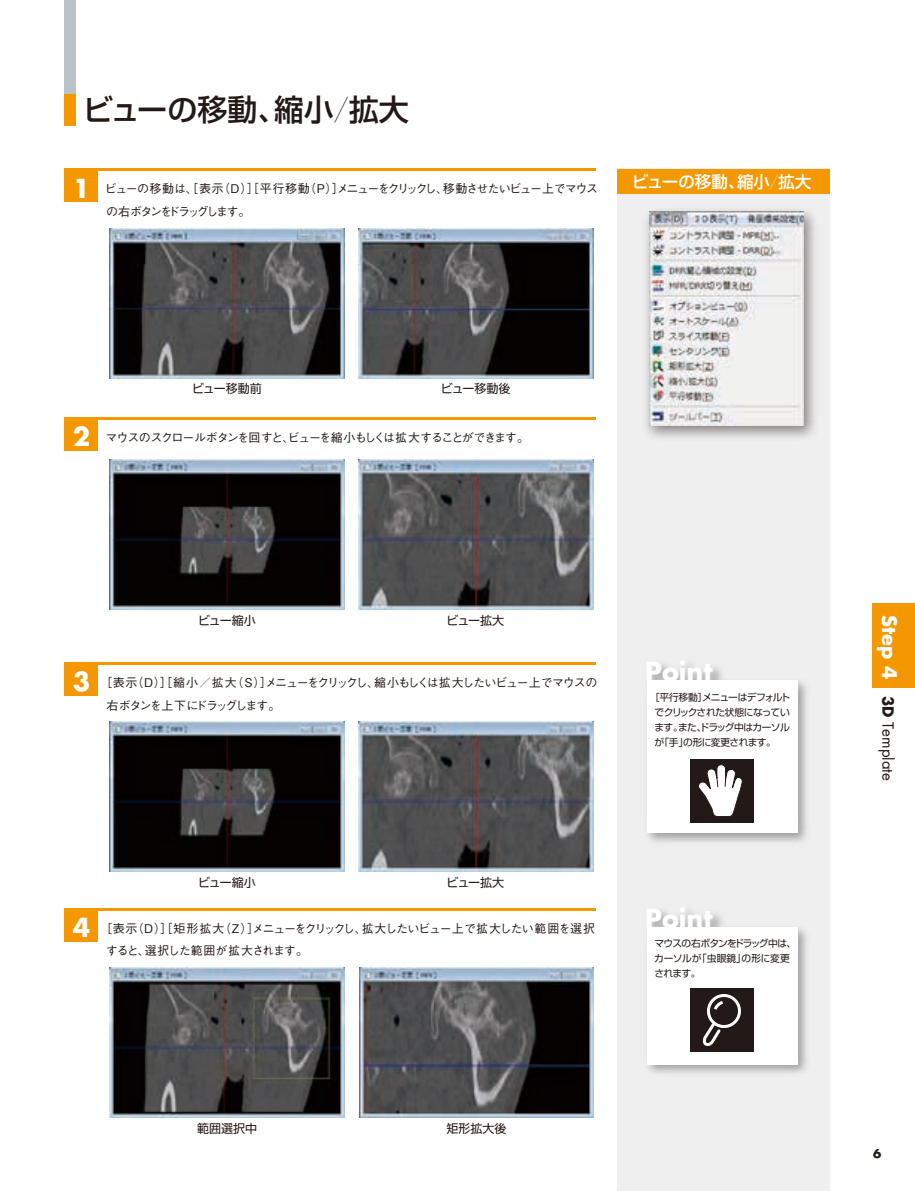
<style>
.page{position:relative;width:915px;height:1191px;background:#fff}
.page>*{position:absolute;margin:0;border:0;box-sizing:border-box;transform-origin:0 0}
.t1{font:500 30px "Shin Go Pro";color:#231916}
.t2{font:700 25.5px "Futura Std";color:#fff}
.t3{font:500 16.5px "Shin Go Pro";color:#fff}
.t4{font:15px "Futura Std";color:#231916}
.t5{font:500 12px/22.5px "Gothic BBB Pro";letter-spacing:-.1em;color:#231916}
.t6{font:500 12px/22.5px "Gothic BBB Pro";letter-spacing:-.125em;color:#231916}
.t7{font:12px "Shin Go Pro";color:#231916}
.t8{font:700 12px "Futura Std";color:#231916}
.t9{font:9.75px/15px "Shin Go Pro";letter-spacing:-.065em;color:#231916;text-align:justify}
.s1{font-family:"Futura Std";font-weight:700;font-size:25.5px;color:#fff}
.s2{font-weight:700;font-size:19.5px;color:#fff}
.s3{font-weight:700}
</style>
<div class="page">
<div style="left:617px;top:169px;width:212px;height:1022px;background:#efeff0"></div>
<div style="left:617px;top:169px;width:212px;height:24px;background:#f39800"></div>
<img style="left:648px;top:631px;width:182px;height:246px">
<img style="left:648px;top:631px;width:124px;height:49px">
<div style="left:646px;top:680px;width:151px;height:153px;background:#fff"></div>
<img style="left:647px;top:877px;width:183px;height:245px">
<img style="left:647px;top:857px;width:125px;height:70px">
<div style="left:646px;top:927px;width:151px;height:137px;background:#fff"></div>
<div style="left:872px;top:604px;width:42px;height:84px;background:#f39800"></div>
<div style="left:65px;top:0;width:11px;height:97px;background:#bac3c9"></div>
<div style="left:65px;top:94px;width:11px;height:32px;background:#f39800"></div>
<hr style="left:65px;top:169px;width:531px;height:2px;background:#f39800">
<hr style="left:65px;top:417px;width:531px;height:2px;background:#f39800">
<div style="left:65px;top:169px;width:33px;height:33px;background:#f39800"></div>
<div style="left:65px;top:417px;width:33px;height:34px;background:#f39800"></div>
<hr style="left:65px;top:662px;width:531px;height:2px;background:#f39800">
<hr style="left:65px;top:908px;width:531px;height:2px;background:#f39800">
<div style="left:65px;top:908px;width:33px;height:33px;background:#f39800"></div>
<div style="left:65px;top:662px;width:33px;height:34px;background:#f39800"></div>
<img style="left:110px;top:460px;width:234px;height:150px">
<img style="left:358px;top:459px;width:235px;height:151px">
<img style="left:110px;top:721px;width:234px;height:150px">
<img style="left:358px;top:721px;width:235px;height:150px">
<img style="left:110px;top:229px;width:235px;height:149px">
<img style="left:358px;top:228px;width:235px;height:150px">
<img style="left:110px;top:967px;width:234px;height:150px">
<img style="left:359px;top:967px;width:234px;height:150px">
<div style="left:689px;top:988px;width:64px;height:64px;background:#231916"></div>
<svg style="left:702px;top:994px;width:39px;height:52px"></svg>
<div style="left:689px;top:759px;width:64px;height:64px;background:#231916"></div>
<svg style="left:698px;top:764px;width:44px;height:53px"></svg>
<img style="left:646px;top:210px;width:169px;height:228px">
<img style="left:648px;top:212px;width:155px;height:213px">
<h1 class="t1" style="left:83px;top:85px;width:327px">ビューの移動、縮小／拡大</h1>
<p class="t6" style="left:106px;top:176px;width:493px;text-indent:-33px"><span class="s1">1</span> ビューの移動は、［表示（D）］［平行移動（P）］メニューをクリックし、移動させたいビュー上でマウスの右ボタンをドラッグします。</p>
<h3 class="t3" style="left:632px;top:168px;width:181px">ビューの移動、縮小／拡大</h3>
<p class="t7" style="left:192px;top:378px;width:71px">ビュー移動前</p>
<p class="t7" style="left:441px;top:378px;width:71px">ビュー移動後</p>
<p class="t5" style="left:73px;top:425px;width:457px"><span class="s1">2</span> マウスのスクロールボタンを回すと、ビューを縮小もしくは拡大することができます。</p>
<p class="t7" style="left:198px;top:610px;width:59px">ビュー縮小</p>
<p class="t7" style="left:446px;top:610px;width:59px">ビュー拡大</p>
<p class="t5" style="left:73px;top:670px;width:165px"><span class="s1">3</span> ［表示（D）［縮小／拡大</p>
<p class="t5" style="left:106px;top:670px;width:492px;text-indent:125px">（S）］メニューをクリックし、縮小もしくは拡大したいビュー上でマウスの右ボタンを上下にドラッグします。</p>
<p class="t5" style="left:160px;top:670px;width:13px">］</p>
<h2 class="t2" style="left:645px;top:654px;width:69px">Point</h2>
<p class="t9" style="left:654px;top:688px;width:137px;text-indent:-5px">［平行移動］メニューはデフォルトでクリックされた状態になっています。また、ドラッグ中はカーソルが「手」の形に変更されます。</p>
<p class="t7" style="left:198px;top:872px;width:59px">ビュー縮小</p>
<p class="t7" style="left:446px;top:872px;width:59px">ビュー拡大</p>
<p class="t5" style="left:73px;top:915px;width:153px"><span class="s1">4</span> ［表示（D）［矩形拡大</p>
<p class="t5" style="left:106px;top:915px;width:490px;text-indent:113px">（Z）］メニューをクリックし、拡大したいビュー上で拡大したい範囲を選択すると、選択した範囲が拡大されます。</p>
<p class="t5" style="left:160px;top:915px;width:13px">］</p>
<h2 class="t2" style="left:645px;top:901px;width:69px">Point</h2>
<p class="t9" style="left:654px;top:934px;width:143px;text-align:left">マウスの右ボタンをドラッグ中は、カーソルが「虫眼鏡」の形に変更されます。</p>
<p class="t7" style="left:197px;top:1118px;width:61px">範囲選択中</p>
<p class="t7" style="left:446px;top:1118px;width:61px">矩形拡大後</p>
<p class="t4" style="left:897px;top:614px;width:167px;rotate:90deg"><span class="s2">Step 4</span> <span class="s3">3D</span> Template</p>
<p class="t8" style="left:872px;top:1145px;width:10px">6</p>
</div>
